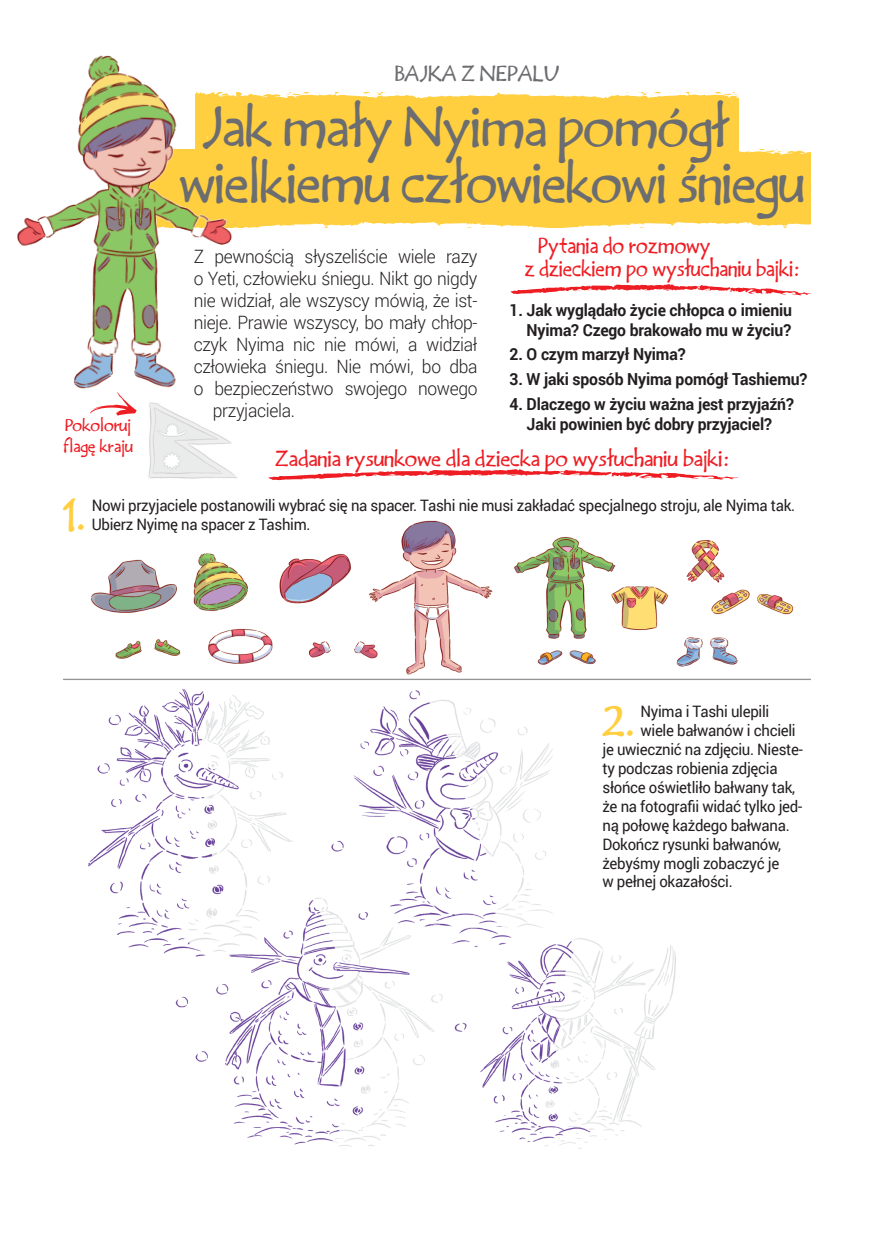
<style>
.page{position:relative;width:874px;height:1241px;background:#fff}
.page>*{position:absolute;margin:0;border:0;box-sizing:border-box;transform-origin:0 0}
.t1{font:49.18px "Handy EFN";letter-spacing:-.02em;color:#6c6d70}
.t2{font:39.02px "Handy EFN";color:#ffcf3f;scale:.95 1}
.t3{font:19.25px "Handy EFN";color:#ee1d23}
.t4{font:19.25px "Handy EFN";color:#ee1d23;scale:.94 1}
.t5{font:19.25px "Handy EFN";color:#6c6d70}
.t6{font:300 18.38px "Roboto";letter-spacing:-.02em;color:#231f20;scale:.95 1}
.t7{font:700 16.62px/19.9px "Roboto";letter-spacing:-.01em;color:#231f20;text-align:right;scale:.95 1}
.t8{font:15.75px/18.9px "Roboto";letter-spacing:-.02em;color:#231f20;scale:.95 1}
.t9{font:15.05px/21.5px "Handy EFN";color:#ee1d23}
</style>
<div class="page">
<img style="left:88px;top:688px;width:588px;height:461px">
<div style="left:552px;top:149px;width:258px;height:78px;background:#ffcf3f"></div>
<div style="left:144px;top:149px;width:414px;height:78px;background:#ffcf3f"></div>
<svg style="left:248px;top:222px;width:562px;height:6px"></svg>
<svg style="left:738px;top:137px;width:72px;height:18px"></svg>
<div style="left:509px;top:92px;width:229px;height:68px;background:#ffcf3f"></div>
<div style="left:195px;top:92px;width:320px;height:68px;background:#ffcf3f"></div>
<svg style="left:248px;top:92px;width:490px;height:7px"></svg>
<img style="left:17px;top:55px;width:231px;height:334px">
<img style="left:148px;top:402px;width:89px;height:77px">
<svg style="left:90px;top:391px;width:46px;height:25px"></svg>
<svg style="left:268px;top:469px;width:470px;height:12px"></svg>
<hr style="left:63px;top:678px;width:747px;height:2px;background:#939598">
<img style="left:368px;top:520px;width:128px;height:186px">
<img style="left:90px;top:553px;width:261px;height:60px">
<img style="left:514px;top:537px;width:154px;height:128px">
<img style="left:686px;top:540px;width:39px;height:43px">
<img style="left:665px;top:632px;width:73px;height:34px">
<img style="left:208px;top:628px;width:65px;height:36px">
<img style="left:309px;top:634px;width:70px;height:26px">
<img style="left:711px;top:589px;width:83px;height:26px">
<img style="left:115px;top:639px;width:66px;height:20px">
<svg style="left:510px;top:284px;width:301px;height:11px"></svg>
<p class="t9" style="left:63px;top:415px;width:71px">Pokoloruj flagę kraju</p>
<p class="t5" style="left:394px;top:61px;width:166px">BAJKA Z NEPALU</p>
<p class="t1" style="left:201px;top:94px;width:528px">Jak mały Nyima pomógł</p>
<p class="t1" style="left:179px;top:150px;width:627px">wielkiemu człowiekowi śniegu</p>
<p class="t4" style="left:537px;top:232px;width:185px">Pytania do rozmowy</p>
<p class="t4" style="left:524px;top:256px;width:294px">z dzieckiem po wysłuchaniu bajki:</p>
<p class="t6" style="left:193px;top:243px;width:300px">Z pewnością słyszeliście wiele razy</p>
<p class="t6" style="left:193px;top:265px;width:300px">o Yeti, człowieku śniegu. Nikt go nigdy</p>
<p class="t6" style="left:193px;top:287px;width:300px">nie widział, ale wszyscy mówią, że ist-</p>
<p class="t6" style="left:193px;top:309px;width:300px">nieje. Prawie wszyscy, bo mały chłop-</p>
<p class="t6" style="left:193px;top:331px;width:300px">czyk Nyima nic nie mówi, a widział</p>
<p class="t6" style="left:193px;top:353px;width:300px">człowieka śniegu. Nie mówi, bo dba</p>
<p class="t6" style="left:193px;top:375px;width:300px">o bezpieczeństwo swojego nowego</p>
<p class="t6" style="left:213px;top:397px;width:88px">przyjaciela.</p>
<p class="t7" style="left:509px;top:299px;width:299px">1. Jak wyglądało życie chłopca o imieniu<br>Nyima? Czego brakowało mu w życiu?</p>
<p class="t7" style="left:509px;top:344px;width:187px">2. O czym marzył Nyima?</p>
<p class="t7" style="left:509px;top:368px;width:315px">3. W jaki sposób Nyima pomógł Tashiemu?</p>
<p class="t7" style="left:509px;top:393px;width:300px;text-align:center">4. Dlaczego w życiu ważna jest przyjaźń?<br>Jaki powinien być dobry przyjaciel?</p>
<p class="t3" style="left:275px;top:445px;width:456px">Zadania rysunkowe dla dziecka po wysłuchaniu bajki:</p>
<p class="t2" style="left:63px;top:488px;width:28px">1.</p>
<p class="t8" style="left:92px;top:495px;width:741px">Nowi przyjaciele postanowili wybrać się na spacer. Tashi nie musi zakładać specjalnego stroju, ale Nyima tak.<br>Ubierz Nyimę na spacer z Tashim.</p>
<p class="t2" style="left:602px;top:694px;width:38px">2.</p>
<p class="t8" style="left:640px;top:701px;width:137px">Nyima i Tashi ulepili</p>
<p class="t8" style="left:640px;top:720px;width:165px">wiele bałwanów i chcieli</p>
<p class="t8" style="left:602px;top:739px;width:212px">je uwiecznić na zdjęciu. Nieste-</p>
<p class="t8" style="left:602px;top:758px;width:186px">ty podczas robienia zdjęcia</p>
<p class="t8" style="left:602px;top:777px;width:204px">słońce oświetliło bałwany tak,</p>
<p class="t8" style="left:602px;top:796px;width:211px">że na fotografii widać tylko jed-</p>
<p class="t8" style="left:602px;top:815px;width:198px">ną połowę każdego bałwana.</p>
<p class="t8" style="left:602px;top:833px;width:189px">Dokończ rysunki bałwanów,</p>
<p class="t8" style="left:602px;top:852px;width:187px">żebyśmy mogli zobaczyć je</p>
<p class="t8" style="left:602px;top:871px;width:138px">w pełnej okazałości.</p>
</div>
